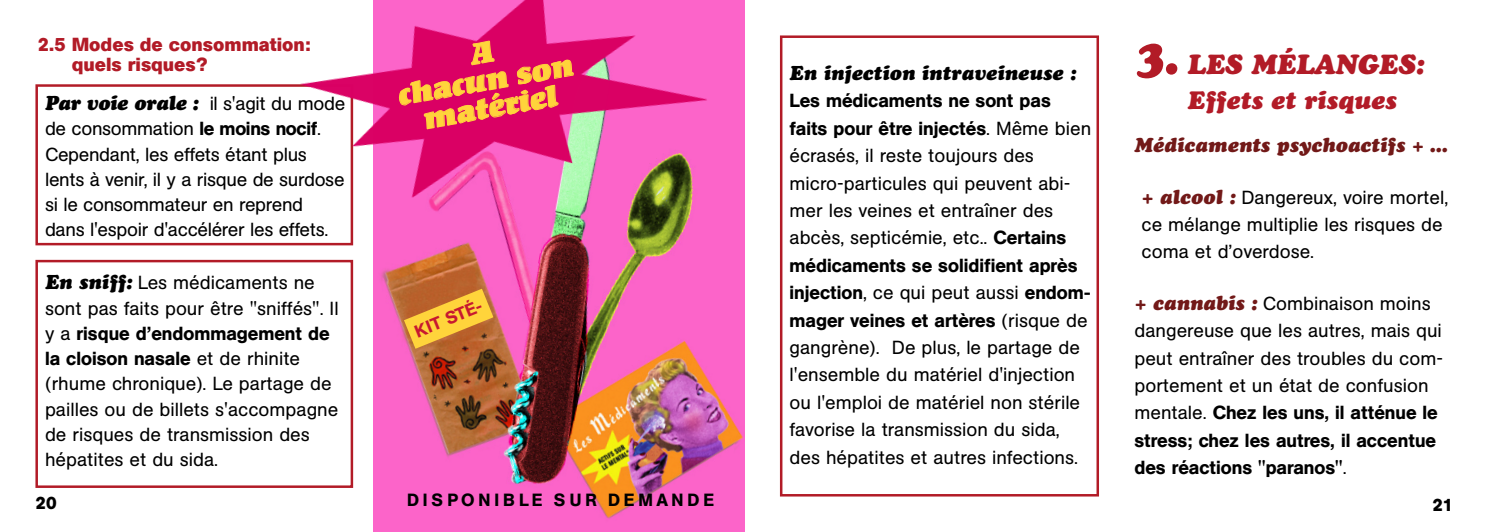
<style>
.page{position:relative;width:1489px;height:532px;background:#fff}
.page>*{position:absolute;margin:0;border:0;box-sizing:border-box;transform-origin:0 0}
.t1{font:32.5px/27.5px "Kompakt";color:#ffd43b;text-align:center}
.t2{font:italic 900 27.5px "Cooper";color:#b21b27}
.t3{font:italic 900 25px "Cooper";color:#b21b27}
.t4{font:italic 900 20px "Cooper";color:#721918}
.t5{font:italic 900 20px "Cooper";color:#000}
.t6{font:18.75px/27.5px "AG Buch BQ";color:#000}
.t7{font:700 18.75px/20px "AG Buch BQ";color:#b21b27}
.t8{font:500 17.5px "AG Buch BQ";letter-spacing:.23em;color:#000}
.t9{font:500 17.5px "AG Buch BQ";color:#c71830}
.t10{font:700 17.5px "AG Buch BQ";color:#000}
.s1{font-family:"Cooper";font-weight:900;font-style:italic;font-size:20px}
.s2{font-weight:500}
.s3{font-size:50px}
.s4{font-family:"Cooper";font-weight:900;font-style:italic;font-size:20px;color:#721918}
</style>
<div class="page">
<div style="left:35px;top:84px;width:318px;height:161px;border:2px solid #b21b27"></div>
<div style="left:35px;top:260px;width:318px;height:227px;border:2px solid #b21b27"></div>
<div style="left:780px;top:35px;width:318px;height:461px;border:2px solid #b21b27"></div>
<img style="left:374px;top:0;width:370px;height:531px">
<img style="left:275px;top:0;width:451px;height:218px">
<svg style="left:401px;top:287px;width:95px;height:63px"></svg>
<p class="t7" style="left:72px;top:34px;width:241px;text-indent:-34px">2.5 Modes de consommation: quels risques?</p>
<p class="t1" style="left:391px;top:54px;width:179px;rotate:-10deg">A<br>chacun son matériel</p>
<p class="t6" style="left:45px;top:91px;width:302px;line-height:25.2px"><span class="s1">Par voie orale :</span> il s'agit du mode de consommation <span class="s2">le moins nocif</span>.<br>Cependant, les effets étant plus lents à venir, il y a risque de surdose si le consommateur en reprend dans l'espoir d'accélérer les effets.</p>
<p class="t6" style="left:45px;top:270px;width:295px;line-height:25.2px"><span class="s1">En sniff:</span> Les médicaments ne sont pas faits pour être "sniffés". Il y a <span class="s2">risque d’endommagement de la cloison nasale</span> et de rhinite (rhume chronique). Le partage de pailles ou de billets s'accompagne de risques de transmission des hépatites et du sida.</p>
<p class="t9" style="left:412px;top:323px;width:73px;rotate:-22deg">KIT STÉ-</p>
<p class="t5" style="left:789px;top:61px;width:288px">En injection intraveineuse :</p>
<p class="t6" style="left:789px;top:87px;width:303px"><span class="s2">Les médicaments ne sont pas faits pour être injectés</span>. Même bien écrasés, il reste toujours des micro-particules qui peuvent abi&shy;mer les veines et entraîner des abcès, septicémie, etc.. <span class="s2">Certains médicaments se solidifient après injection</span>, ce qui peut aussi <span class="s2">endom&shy;mager veines et artères</span> (risque de gangrène). De plus, le partage de l'ensemble du matériel d'injection ou l'emploi de matériel non stérile favorise la transmission du sida, des hépatites et autres infections.</p>
<p class="t2" style="left:1134px;top:48px;width:291px"><span class="s3">3.</span> LES MÉLANGES:</p>
<p class="t3" style="left:1187px;top:85px;width:211px">Effets et risques</p>
<p class="t4" style="left:1134px;top:133px;width:315px">Médicaments psychoactifs + ...</p>
<p class="t6" style="left:1141px;top:183px;width:308px"><span class="s4">+ alcool :</span> Dangereux, voire mortel, ce mélange multiplie les risques de coma et d’overdose.</p>
<p class="t6" style="left:1134px;top:289px;width:310px"><span class="s4">+ cannabis :</span> Combinaison moins dangereuse que les autres, mais qui peut entraîner des troubles du com&shy;portement et un état de confusion mentale. <span class="s2">Chez les uns, il atténue le stress; chez les autres, il accentue des réactions "paranos"</span>.</p>
<p class="t8" style="left:407px;top:490px;width:308px">DISPONIBLE SUR DEMANDE</p>
<p class="t10" style="left:36px;top:493px;width:23px">20</p>
<p class="t10" style="left:1432px;top:495px;width:23px">21</p>
</div>
